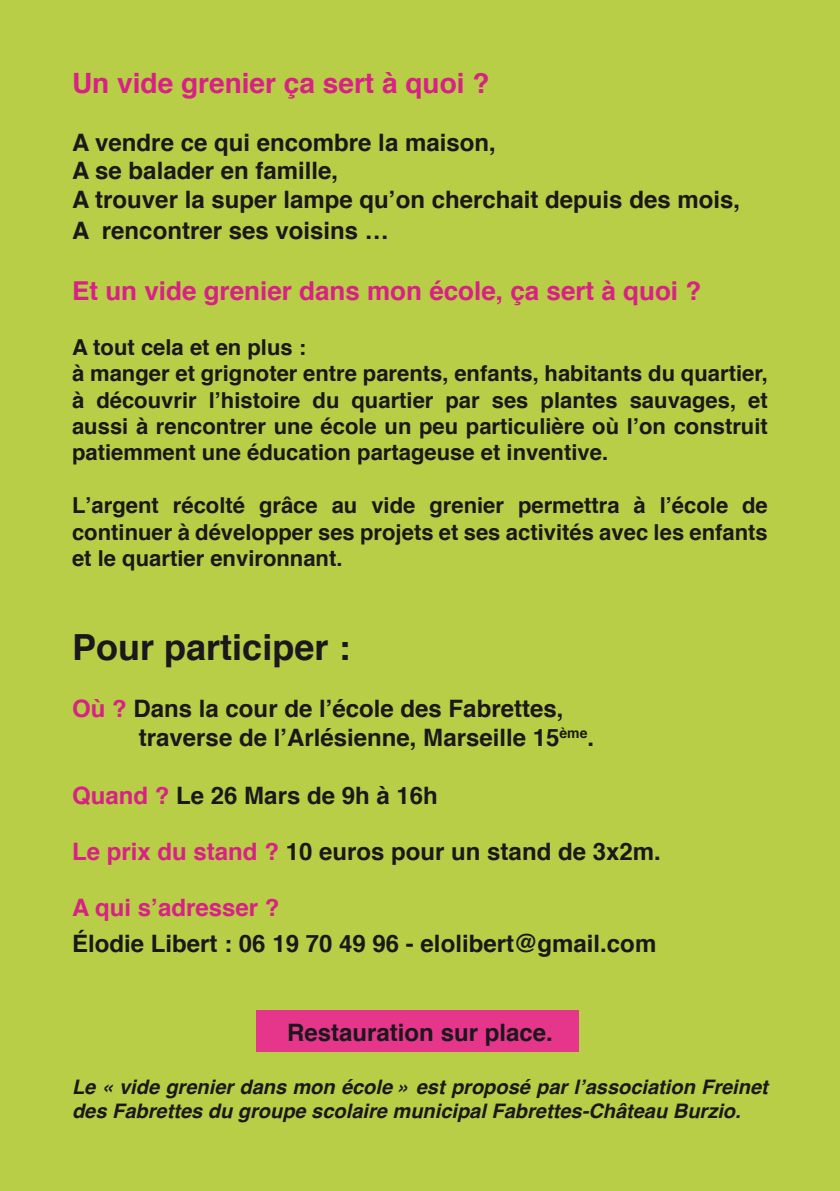
<style>
.page{position:relative;width:840px;height:1191px;background:#fff}
.page>*{position:absolute;margin:0;border:0;box-sizing:border-box;transform-origin:0 0}
.t1{font:700 36px "Helvetica";color:#1b181c}
.t2{font:700 28px "Helvetica";color:#d82184}
.t3{font:700 26px "Helvetica";color:#d82184}
.t4{font:700 24px "Helvetica";color:#1b181c}
.t5{font:700 24px "Helvetica";color:#d82184}
.t6{font:700 22px/26.4px "Helvetica";color:#1b181c;text-align:justify}
.t7{font:italic 700 20px/24px "Helvetica";color:#1b181c}
.s1{color:#d82184}
</style>
<div class="page">
<div style="left:0;top:0;width:839px;height:1191px;background:#b8ce47"></div>
<div style="left:257px;top:1011px;width:321px;height:41px;background:#e6368b"></div>
<p class="t2" style="left:72px;top:61px;width:419px">Un vide grenier ça sert à quoi ?</p>
<p class="t4" style="left:72px;top:123px;width:425px">A vendre ce qui encombre la maison,</p>
<p class="t4" style="left:72px;top:152px;width:267px">A se balader en famille,</p>
<p class="t4" style="left:72px;top:180px;width:669px">A trouver la super lampe qu’on cherchait depuis des mois,</p>
<p class="t4" style="left:72px;top:212px;width:318px">A rencontrer ses voisins …</p>
<p class="t3" style="left:72px;top:269px;width:630px">Et un vide grenier dans mon école, ça sert à quoi ?</p>
<p class="t6" style="left:72px;top:334px;width:235px">A tout cela et en plus :</p>
<p class="t6" style="left:72px;top:360px;width:697px">à manger et grignoter entre parents, enfants, habitants du quartier, à découvrir l’histoire du quartier par ses plantes sauvages, et aussi à rencontrer une école un peu particulière où l’on construit patiemment une éducation partageuse et inventive.</p>
<p class="t6" style="left:72px;top:492px;width:697px">L’argent récolté grâce au vide grenier permettra à l’école de continuer à développer ses projets et ses activités avec les enfants et le quartier environnant.</p>
<p class="t1" style="left:72px;top:618px;width:280px">Pour participer :</p>
<p class="t4" style="left:72px;top:689px;width:492px"><span class="s1">Où ?</span> Dans la cour de l’école des Fabrettes,</p>
<p class="t4" style="left:139px;top:718px;width:456px">traverse de l’Arlésienne, Marseille 15<sup>ème</sup>.</p>
<p class="t4" style="left:72px;top:776px;width:367px"><span class="s1">Quand ?</span> Le 26 Mars de 9h à 16h</p>
<p class="t4" style="left:72px;top:832px;width:590px"><span class="s1">Le prix du stand ?</span> 10 euros pour un stand de 3x2m.</p>
<p class="t5" style="left:72px;top:888px;width:209px">A qui s’adresser ?</p>
<p class="t4" style="left:72px;top:924px;width:585px">Élodie Libert : 06 19 70 49 96 - elolibert@gmail.com</p>
<p class="t4" style="left:287px;top:1013px;width:267px">Restauration sur place.</p>
<p class="t7" style="left:72px;top:1075px;width:697px">Le « vide grenier dans mon école » est proposé par l’association Freinet des Fabrettes du groupe scolaire municipal Fabrettes-Château Burzio.</p>
</div>
